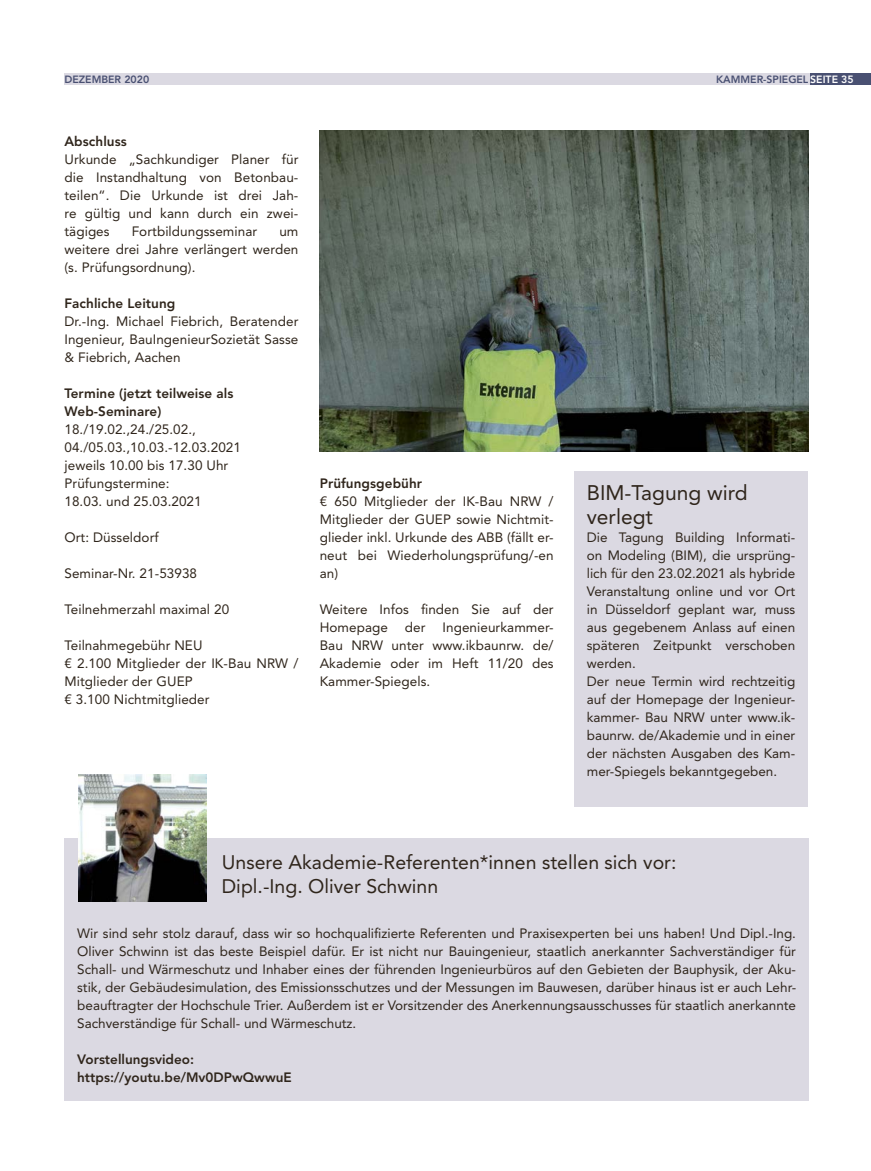
<style>
.page{position:relative;width:871px;height:1171px;background:#fff}
.page>*{position:absolute;margin:0;border:0;box-sizing:border-box;transform-origin:0 0}
.t1{font:21px/24px "Avenir LT Std";color:#2f251b}
.t2{font:19.5px/24px "Avenir LT Std";color:#2f251b}
.t3{font:13.5px/18px "Avenir LT Std";letter-spacing:.005em;color:#2f251b;text-align:justify}
.t4{font:800 13.5px/18px "Avenir LT Std";letter-spacing:.005em;color:#2f251b}
.t5{font:800 10.5px "Avenir LT Std";color:#495072}
.s1{color:#fff}
</style>
<div class="page">
<div style="left:808px;top:73px;width:63px;height:11px;background:#495072"></div>
<div style="left:64px;top:73px;width:745px;height:11px;background:#dbd9e2"></div>
<div style="left:64px;top:838px;width:745px;height:262px;background:#dbd9e2"></div>
<img style="left:79px;top:774px;width:127px;height:127px">
<img style="left:320px;top:130px;width:489px;height:321px">
<div style="left:574px;top:471px;width:234px;height:336px;background:#dbd9e2"></div>
<p class="t5" style="left:64px;top:73px;width:86px">DEZEMBER 2020</p>
<p class="t5" style="left:716px;top:73px;width:139px">KAMMER-SPIEGEL <span class="s1">SEITE 35</span></p>
<p class="t4" style="left:64px;top:132px;width:64px">Abschluss</p>
<p class="t3" style="left:64px;top:150px;width:235px">Urkunde „Sachkundiger Planer für die Instandhaltung von Betonbau&shy;teilen“. Die Urkunde ist drei Jah&shy;re gültig und kann durch ein zwei&shy;tägiges</p>
<p class="t3" style="left:132px;top:222px;width:127px">Fortbildungsseminar</p>
<p class="t3" style="left:64px;top:222px;width:235px;text-indent:215px">um weitere drei Jahre verlängert werden (s. Prüfungsordnung).</p>
<p class="t4" style="left:64px;top:294px;width:112px">Fachliche Leitung</p>
<p class="t3" style="left:64px;top:312px;width:235px">Dr.-Ing. Michael Fiebrich, Beratender Ingenieur, BauIngenieurSozietät Sasse &amp; Fiebrich, Aachen</p>
<p class="t4" style="left:64px;top:384px;width:170px">Termine (jetzt teilweise als<br>Web-Seminare)</p>
<p class="t3" style="left:64px;top:420px;width:178px;text-align:left">18./19.02.,24./25.02.,<br>04./05.03.,10.03.-12.03.2021 jeweils 10.00 bis 17.30 Uhr<br>Prüfungstermine:<br>18.03. und 25.03.2021</p>
<p class="t3" style="left:64px;top:528px;width:96px">Ort: Düsseldorf</p>
<p class="t3" style="left:64px;top:564px;width:134px">Seminar-Nr. 21-53938</p>
<p class="t3" style="left:64px;top:600px;width:166px">Teilnehmerzahl maximal 20</p>
<p class="t3" style="left:64px;top:636px;width:235px;text-align:left">Teilnahmegebühr NEU<br>€ 2.100 Mitglieder der IK-Bau NRW /<br>Mitglieder der GUEP<br>€ 3.100 Nichtmitglieder</p>
<p class="t4" style="left:320px;top:474px;width:104px">Prüfungsgebühr</p>
<p class="t3" style="left:320px;top:492px;width:235px">€ 650 Mitglieder der IK-Bau NRW / Mitglieder der GUEP sowie Nichtmit&shy;glieder inkl. Urkunde des ABB (fällt er&shy;neut bei Wiederholungsprüfung/-en an)</p>
<p class="t3" style="left:320px;top:600px;width:235px">Weitere Infos finden Sie auf der<br>Homepage</p>
<p class="t3" style="left:320px;top:618px;width:235px;text-indent:123px">Ingenieurkammer-Bau NRW unter www.ikbaunrw. de/ Akademie oder im Heft 11/20 des Kammer-Spiegels.</p>
<p class="t3" style="left:405px;top:618px;width:22px">der</p>
<h1 class="t1" style="left:587px;top:480px;width:162px">BIM-Tagung wird verlegt</h1>
<p class="t3" style="left:587px;top:528px;width:210px;text-align:left">Die Tagung Building Informati&shy;on Modeling (BIM), die ursprüng&shy;lich für den 23.02.2021 als hybride<br>Veranstaltung online und vor Ort in Düsseldorf geplant war, muss aus gegebenem Anlass auf einen späteren Zeitpunkt verschoben werden.<br>Der neue Termin wird rechtzeitig auf der Homepage der Ingenieur&shy;kammer- Bau NRW unter www.ik&shy;baunrw. de/Akademie und in einer der nächsten Ausgaben des Kam&shy;mer-Spiegels bekanntgegeben.</p>
<h2 class="t2" style="left:222px;top:849px;width:456px">Unsere Akademie-Referenten*innen stellen sich vor:<br>Dipl.-Ing. Oliver Schwinn</h2>
<p class="t3" style="left:77px;top:924px;width:720px">Wir sind sehr stolz darauf, dass wir so hochqualifizierte Referenten und Praxisexperten bei uns haben! Und Dipl.-Ing.<br>Oliver Schwinn ist das beste Beispiel dafür. Er ist nicht nur Bauingenieur, staatlich anerkannter Sachverständiger für Schall- und Wärmeschutz und Inhaber eines der führenden Ingenieurbüros auf den Gebieten der Bauphysik, der Aku&shy;stik, der Gebäudesimulation, des Emissionsschutzes und der Messungen im Bauwesen, darüber hinaus ist er auch Lehr&shy;beauftragter der Hochschule Trier. Außerdem ist er Vorsitzender des Anerkennungsausschusses für staatlich anerkannte Sachverständige für Schall- und Wärmeschutz.</p>
<p class="t4" style="left:77px;top:1050px;width:216px">Vorstellungsvideo: https://youtu.be/Mv0DPwQwwuE</p>
</div>
